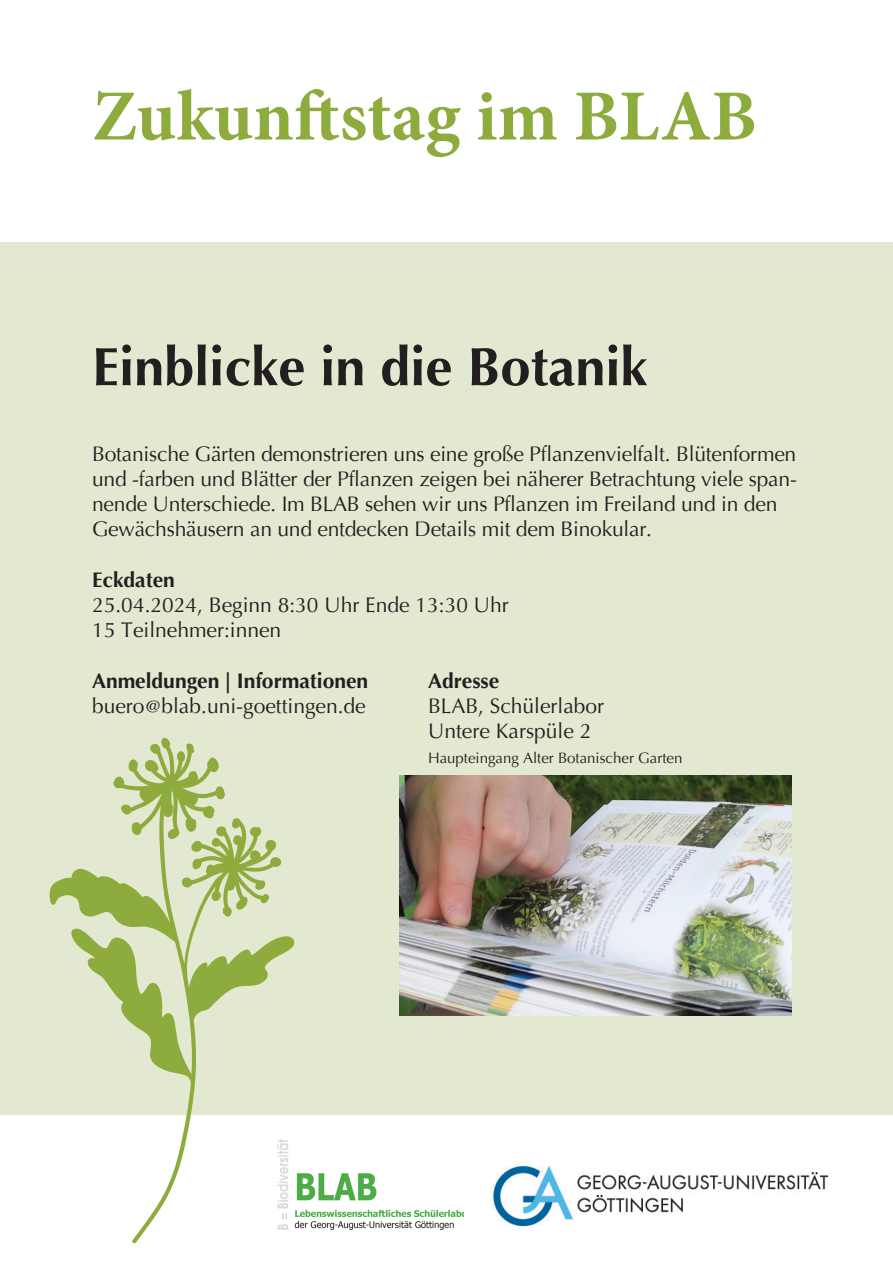
<style>
.page{position:relative;width:893px;height:1263px;background:#fff}
.page>*{position:absolute;margin:0;border:0;box-sizing:border-box;transform-origin:0 0}
.t1{font:700 72px "Minion Pro";color:#8eab3d}
.t2{font:700 54px "Optima";color:#231f20}
.t3{font:21px/25.2px "Optima";letter-spacing:-.01em;color:#231f20}
.t4{font:700 21px "Optima";color:#231f20}
.t5{font:15px "Optima";color:#231f20}
.s1{font-weight:700}
.s2{font-family:"Minion Pro";font-weight:700}
.s3{font-size:18.9px}
</style>
<div class="page">
<div style="left:0;top:242px;width:893px;height:873px;background:#e3e9d0"></div>
<img style="left:295px;top:1173px;width:169px;height:57px">
<img style="left:492px;top:1165px;width:337px;height:62px">
<img style="left:399px;top:775px;width:392px;height:240px">
<svg style="left:50px;top:737px;width:245px;height:507px"></svg>
<h1 class="t1" style="left:92px;top:66px;width:667px">Zukunftstag im BLAB</h1>
<h2 class="t2" style="left:92px;top:336px;width:557px">Einblicke in die Botanik</h2>
<p class="t3" style="left:92px;top:441px;width:706px">Botanische Gärten demonstrieren uns eine große Pflanzenvielfalt. Blütenformen und -farben und Blätter der Pflanzen zeigen bei näherer Betrachtung viele span&shy;nende Unterschiede. Im BLAB sehen wir uns Pflanzen im Freiland und in den Gewächshäusern an und entdecken Details mit dem Binokular.</p>
<p class="t4" style="left:92px;top:568px;width:84px">Eckdaten</p>
<p class="t3" style="left:92px;top:593px;width:418px">25.04.2024, Beginn 8:30 Uhr Ende 13:30 Uhr<br>15 Teilnehmer:innen</p>
<p class="t3" style="left:92px;top:668px;width:278px"><span class="s1">Anmeldungen</span> <span class="s2">|</span> <span class="s1">Informationen </span>buero<span class="s3">@</span>blab.uni-goettingen.de</p>
<p class="t4" style="left:428px;top:669px;width:73px">Adresse</p>
<p class="t3" style="left:428px;top:693px;width:178px">BLAB, Schülerlabor<br>Untere Karspüle 2</p>
<p class="t5" style="left:428px;top:749px;width:256px">Haupteingang Alter Botanischer Garten</p>
</div>
